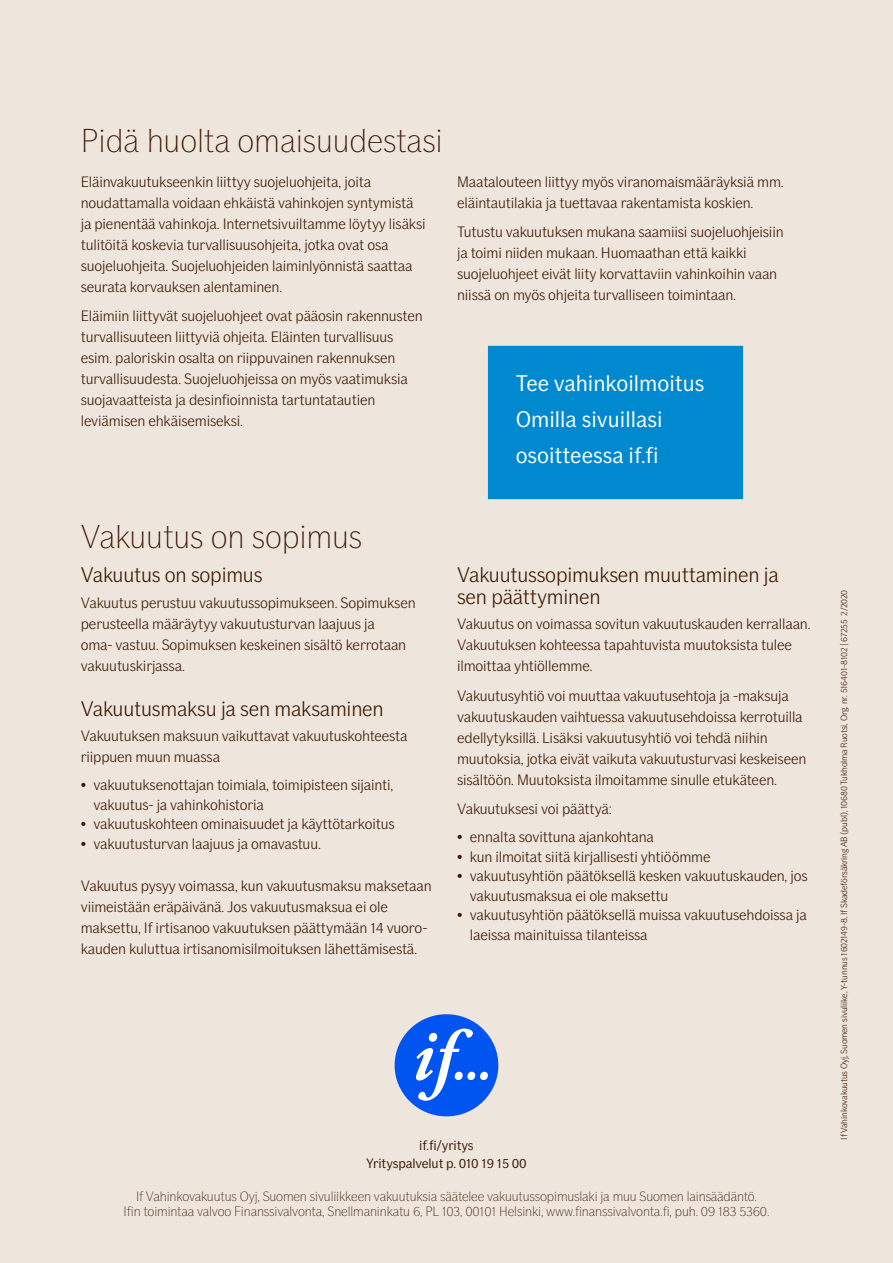
<style>
.page{position:relative;width:893px;height:1263px;background:#eee5dd}
.page>*{position:absolute;margin:0;border:0;box-sizing:border-box;transform-origin:0 0}
.t1{font:100 33px "If Sans";letter-spacing:-.005em;color:#3a1600}
.t2{font:22.5px/36px "If Sans";color:#fff}
.t3{font:300 21px/21.6px "If Sans";letter-spacing:-.01em;color:#3a1600}
.t4{font:300 15px/21px "If Sans";letter-spacing:-.01em;color:#3a1600}
.t5{font:100 13.5px/15px "If Sans";letter-spacing:-.01em;color:#3a1600;text-align:center}
.t6{font:13.5px/18px "If Sans";letter-spacing:-.01em;color:#3a1600;text-align:center}
.t7{font:300 9px "If Sans";letter-spacing:-.015em;color:#3a1600}
</style>
<div class="page">
<div style="left:395px;top:1014px;width:103px;height:102px;background:#0054f0;border-radius:50%"></div>
<div style="left:467px;top:1072px;width:8px;height:8px;background:#fff;border-radius:50%"></div>
<div style="left:480px;top:1072px;width:8px;height:8px;background:#fff;border-radius:50%"></div>
<svg style="left:416px;top:1028px;width:57px;height:73px"></svg>
<div style="left:489px;top:347px;width:253px;height:151px;background:#0089cf"></div>
<div style="left:488px;top:346px;width:255px;height:153px;border:2px solid #0089cf"></div>
<p class="t1" style="left:81px;top:122px;width:363px">Pidä huolta omaisuudestasi</p>
<p class="t4" style="left:81px;top:171px;width:346px">Eläinvakuutukseenkin liittyy suojeluohjeita, joita noudattamalla voidaan ehkäistä vahinkojen syntymistä ja pienentää vahinkoja. Internetsivuiltamme löytyy lisäksi tulitöitä koskevia turvallisuusohjeita, jotka ovat osa suojeluohjeita. Suojeluohjeiden laiminlyönnistä saattaa seurata korvauksen alentaminen.</p>
<p class="t4" style="left:81px;top:306px;width:343px">Eläimiin liittyvät suojeluohjeet ovat pääosin rakennusten turvallisuuteen liittyviä ohjeita. Eläinten turvallisuus esim. paloriskin osalta on riippuvainen rakennuksen turvallisuudesta. Suojeluohjeissa on myös vaatimuksia suojavaatteista ja desinfioinnista tartuntatautien leviämisen ehkäisemiseksi.</p>
<p class="t4" style="left:457px;top:171px;width:328px">Maatalouteen liittyy myös viranomaismääräyksiä mm. eläintautilakia ja tuettavaa rakentamista koskien.</p>
<p class="t4" style="left:457px;top:222px;width:328px">Tutustu vakuutuksen mukana saamiisi suojeluohjeisiin ja toimi niiden mukaan. Huomaathan että kaikki suojeluohjeet eivät liity korvattaviin vahinkoihin vaan niissä on myös ohjeita turvalliseen toimintaan.</p>
<h2 class="t2" style="left:516px;top:365px;width:190px">Tee vahinkoilmoitus<br>Omilla sivuillasi osoitteessa if.fi</h2>
<p class="t1" style="left:81px;top:518px;width:283px">Vakuutus on sopimus</p>
<p class="t3" style="left:81px;top:564px;width:183px">Vakuutus on sopimus</p>
<p class="t4" style="left:81px;top:592px;width:336px">Vakuutus perustuu vakuutussopimukseen. Sopimuksen perusteella määräytyy vakuutusturvan laajuus ja<br>oma- vastuu. Sopimuksen keskeinen sisältö kerrotaan vakuutuskirjassa.</p>
<p class="t3" style="left:81px;top:698px;width:304px">Vakuutusmaksu ja sen maksaminen</p>
<p class="t4" style="left:81px;top:726px;width:328px">Vakuutuksen maksuun vaikuttavat vakuutuskohteesta riippuen muun muassa</p>
<p class="t4" style="left:94px;top:775px;width:301px;line-height:19.5px;text-indent:-13px">• vakuutuksenottajan toimiala, toimipisteen sijainti, vakuutus- ja vahinkohistoria</p>
<p class="t4" style="left:81px;top:814px;width:315px">• vakuutuskohteen ominaisuudet ja käyttötarkoitus</p>
<p class="t4" style="left:81px;top:833px;width:242px">• vakuutusturvan laajuus ja omavastuu.</p>
<p class="t4" style="left:81px;top:875px;width:352px">Vakuutus pysyy voimassa, kun vakuutusmaksu maksetaan viimeistään eräpäivänä. Jos vakuutusmaksua ei ole maksettu, If irtisanoo vakuutuksen päättymään 14 vuoro&shy;kauden kuluttua irtisanomisilmoituksen lähettämisestä.</p>
<p class="t3" style="left:457px;top:564px;width:323px">Vakuutussopimuksen muuttaminen ja sen päättyminen</p>
<p class="t4" style="left:457px;top:614px;width:355px">Vakuutus on voimassa sovitun vakuutuskauden kerrallaan.<br>Vakuutuksen kohteessa tapahtuvista muutoksista tulee ilmoittaa yhtiöllemme.</p>
<p class="t4" style="left:457px;top:685px;width:351px">Vakuutusyhtiö voi muuttaa vakuutusehtoja ja -maksuja vakuutuskauden vaihtuessa vakuutusehdoissa kerrotuilla edellytyksillä. Lisäksi vakuutusyhtiö voi tehdä niihin muutoksia, jotka eivät vaikuta vakuutusturvasi keskeiseen sisältöön. Muutoksista ilmoitamme sinulle etukäteen.</p>
<p class="t4" style="left:457px;top:799px;width:156px">Vakuutuksesi voi päättyä:</p>
<p class="t4" style="left:457px;top:827px;width:198px">• ennalta sovittuna ajankohtana</p>
<p class="t4" style="left:457px;top:846px;width:255px">• kun ilmoitat siitä kirjallisesti yhtiöömme</p>
<p class="t4" style="left:470px;top:866px;width:339px;line-height:19.5px;text-indent:-13px">• vakuutusyhtiön päätöksellä kesken vakuutuskauden, jos vakuutusmaksua ei ole maksettu</p>
<p class="t4" style="left:470px;top:905px;width:338px;line-height:19.5px;text-indent:-13px">• vakuutusyhtiön päätöksellä muissa vakuutusehdoissa ja laeissa mainituissa tilanteissa</p>
<p class="t6" style="left:366px;top:1136px;width:162px">if.fi/yritys<br>Yrityspalvelut p. 010 19 15 00</p>
<p class="t5" style="left:124px;top:1189px;width:647px">If Vahinkovakuutus Oyj, Suomen sivuliikkeen vakuutuksia säätelee vakuutussopimuslaki ja muu Suomen lainsäädäntö.<br>Ifin toimintaa valvoo Finanssivalvonta, Snellmaninkatu 6, PL 103, 00101 Helsinki, www.finanssivalvonta.fi, puh. 09 183 5360.</p>
<p class="t7" style="left:839px;top:1140px;width:551px;rotate:-90deg">If Vahinkovakuutus Oyj, Suomen sivuliike, Y-tunnus 1602149-8, If Skadeförsäkring AB (publ), 10680 Tukholma Ruotsi, Org. nr. 516401-8102 | 67255 2/2020</p>
</div>
